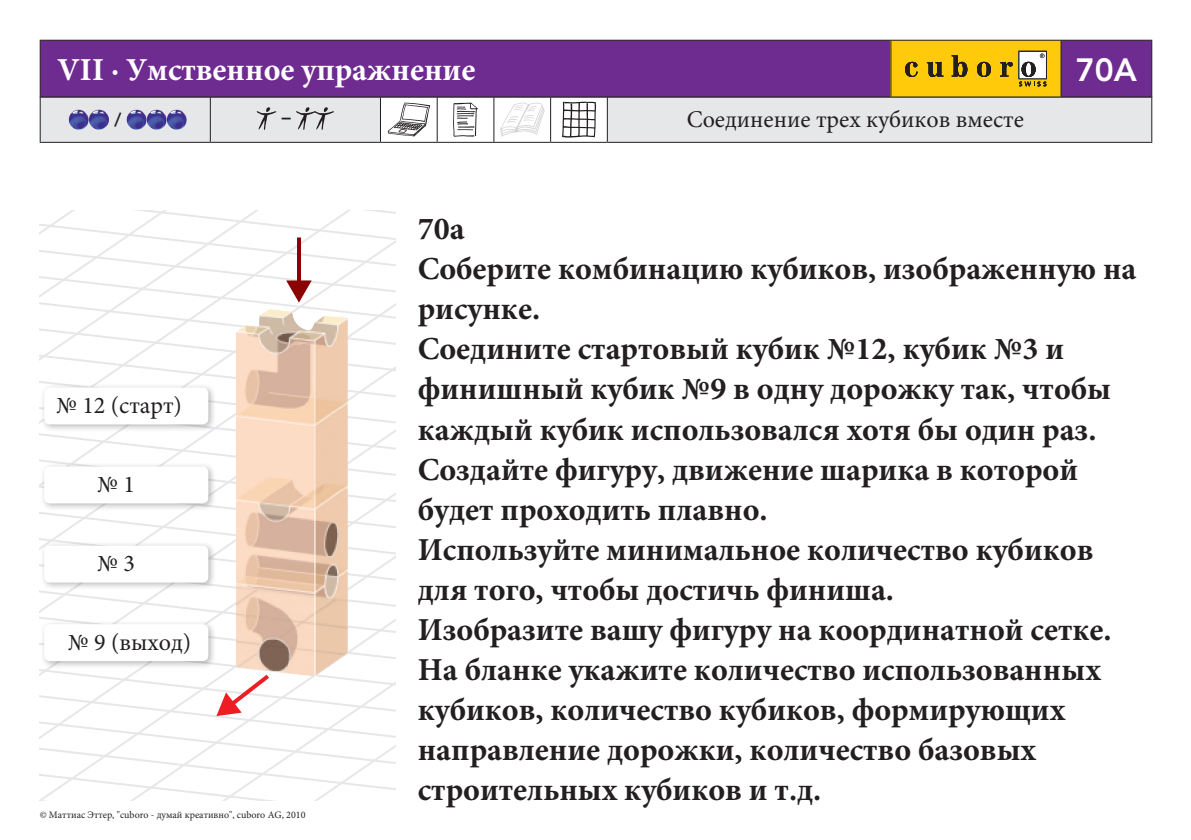
<style>
.page{position:relative;width:1191px;height:840px;background:#fff}
.page>*{position:absolute;margin:0;border:0;box-sizing:border-box;transform-origin:0 0}
.t1{font:700 32px/40px "Minion Pro";color:#231f20}
.t2{font:700 32px "Minion Pro";color:#fff}
.t3{font:800 32px "Avenir LT Std";color:#fff}
.t4{font:24px "Minion Pro";color:#231f20}
.t5{font:800 18px "Avenir LT Std";color:#231f20}
.t6{font:10px "Minion Pro";color:#231f20}
</style>
<div class="page">
<svg style="left:41px;top:97px;width:1110px;height:45px;background:#dfe0e4"></svg>
<hr style="left:40px;top:97px;width:1px;height:45px;background:#231f20">
<hr style="left:1151px;top:97px;width:1px;height:45px;background:#231f20">
<hr style="left:40px;top:142px;width:170px;height:1px;background:#231f20">
<hr style="left:210px;top:142px;width:170px;height:1px;background:#231f20">
<hr style="left:607px;top:142px;width:545px;height:1px;background:#231f20">
<hr style="left:210px;top:97px;width:1px;height:45px;background:#231f20">
<hr style="left:380px;top:97px;width:1px;height:45px;background:#231f20">
<hr style="left:437px;top:97px;width:1px;height:45px;background:#231f20">
<hr style="left:493px;top:97px;width:1px;height:45px;background:#231f20">
<hr style="left:550px;top:97px;width:1px;height:45px;background:#231f20">
<hr style="left:607px;top:97px;width:1px;height:45px;background:#231f20">
<hr style="left:380px;top:142px;width:57px;height:1px;background:#231f20">
<hr style="left:437px;top:142px;width:57px;height:1px;background:#231f20">
<hr style="left:494px;top:142px;width:56px;height:1px;background:#231f20">
<hr style="left:550px;top:142px;width:57px;height:1px;background:#231f20">
<img style="left:69px;top:111px;width:4px;height:14px">
<img style="left:89px;top:111px;width:5px;height:14px">
<img style="left:127px;top:111px;width:4px;height:15px">
<img style="left:147px;top:111px;width:4px;height:15px">
<img style="left:167px;top:111px;width:4px;height:15px">
<svg style="left:257px;top:107px;width:19px;height:23px"></svg>
<svg style="left:296px;top:107px;width:38px;height:23px"></svg>
<svg style="left:387px;top:102px;width:43px;height:35px"></svg>
<svg style="left:453px;top:103px;width:25px;height:34px"></svg>
<svg style="left:500px;top:102px;width:45px;height:35px"></svg>
<svg style="left:562px;top:101px;width:34px;height:36px"></svg>
<div style="left:41px;top:41px;width:1110px;height:55px;background:#6e2c91"></div>
<div style="left:891px;top:40px;width:170px;height:57px;background:#feca0a"></div>
<hr style="left:40px;top:40px;width:851px;height:1px;background:#231f20">
<hr style="left:40px;top:41px;width:1px;height:55px;background:#231f20">
<hr style="left:891px;top:40px;width:170px;height:1px;background:#231f20">
<hr style="left:890px;top:41px;width:1px;height:55px;background:#231f20">
<hr style="left:1061px;top:40px;width:91px;height:1px;background:#231f20">
<hr style="left:1060px;top:41px;width:1px;height:55px;background:#231f20">
<hr style="left:1151px;top:41px;width:1px;height:55px;background:#231f20">
<hr style="left:40px;top:96px;width:851px;height:1px;background:#231f20">
<hr style="left:891px;top:96px;width:170px;height:1px;background:#231f20">
<hr style="left:1061px;top:96px;width:91px;height:1px;background:#231f20">
<svg style="left:905px;top:62px;width:12px;height:15px"></svg>
<svg style="left:927px;top:62px;width:16px;height:15px"></svg>
<svg style="left:951px;top:55px;width:16px;height:22px"></svg>
<svg style="left:977px;top:62px;width:14px;height:15px"></svg>
<svg style="left:1000px;top:62px;width:12px;height:14px"></svg>
<svg style="left:1018px;top:51px;width:28px;height:35px"></svg>
<svg style="left:40px;top:210px;width:355px;height:589px"></svg>
<div style="left:40px;top:383px;width:176px;height:49px;background:#231f20;opacity:.3"></div>
<div style="left:44px;top:387px;width:164px;height:37px;background:#fff;border-radius:6px"></div>
<div style="left:40px;top:462px;width:176px;height:49px;background:#231f20;opacity:.3"></div>
<div style="left:44px;top:466px;width:164px;height:37px;background:#fff;border-radius:6px"></div>
<div style="left:40px;top:541px;width:176px;height:49px;background:#231f20;opacity:.3"></div>
<div style="left:44px;top:545px;width:164px;height:37px;background:#fff;border-radius:6px"></div>
<div style="left:40px;top:619px;width:176px;height:49px;background:#231f20;opacity:.3"></div>
<div style="left:44px;top:623px;width:164px;height:37px;background:#fff;border-radius:6px"></div>
<p class="t2" style="left:57px;top:47px;width:420px">VII · Умственное упражнение</p>
<p class="t3" style="left:1076px;top:51px;width:62px">70A</p>
<p class="t5" style="left:114px;top:109px;width:9px">/</p>
<p class="t5" style="left:282px;top:106px;width:10px">–</p>
<p class="t4" style="left:687px;top:103px;width:339px">Соединение трех кубиков вместе</p>
<p class="t4" style="left:56px;top:389px;width:127px">№ 12 (старт)</p>
<p class="t4" style="left:97px;top:468px;width:39px">№ 1</p>
<p class="t4" style="left:97px;top:547px;width:39px">№ 3</p>
<p class="t4" style="left:68px;top:625px;width:125px">№ 9 (выход)</p>
<p class="t6" style="left:40px;top:807px;width:267px">© Маттиас Эттер, "cuboro - думай креативно", cuboro AG, 2010</p>
<p class="t1" style="left:418px;top:208px;width:720px">70a<br>Соберите комбинацию кубиков, изображенную на рисунке.<br>Соедините стартовый кубик №12, кубик №3 и финишный кубик №9 в одну дорожку так, чтобы каждый кубик использовался хотя бы один раз.<br>Создайте фигуру, движение шарика в которой будет проходить плавно.<br>Используйте минимальное количество кубиков для того, чтобы достичь финиша.<br>Изобразите вашу фигуру на координатной сетке.<br>На бланке укажите количество использованных кубиков, количество кубиков, формирующих направление дорожки, количество базовых строительных кубиков и т.д.</p>
</div>
